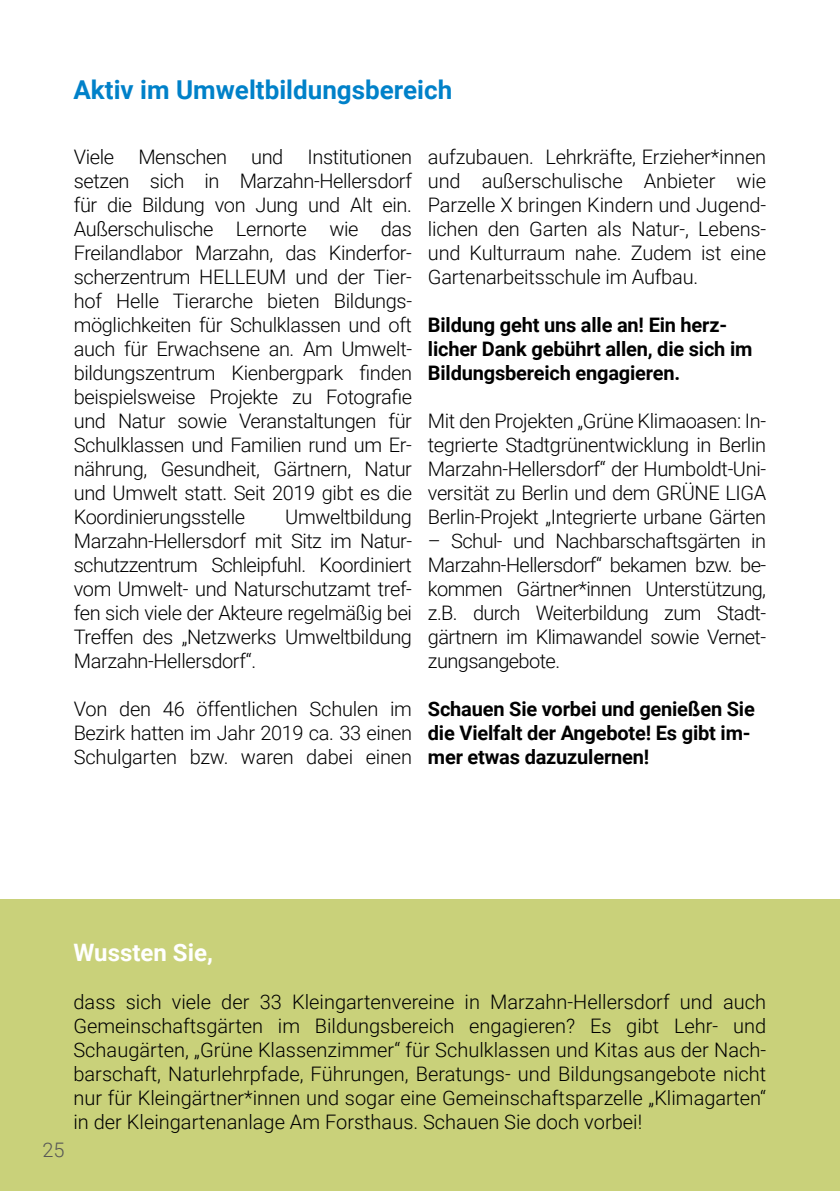
<style>
.page{position:relative;width:840px;height:1191px;background:#fff}
.page>*{position:absolute;margin:0;border:0;box-sizing:border-box;transform-origin:0 0}
.t1{font:700 26px "Roboto";color:#0081c9}
.t2{font:700 24px "Roboto";color:#fff}
.t3{font:300 20px/24px "Roboto";letter-spacing:-.02em;color:#000;text-align:justify}
.t4{font:700 20px/24px "Roboto";letter-spacing:-.01em;color:#000}
.t5{font:300 20px "Roboto";color:#575756}
</style>
<div class="page">
<div style="left:0;top:899px;width:839px;height:292px;background:#c9d17a"></div>
<h1 class="t1" style="left:73px;top:71px;width:380px">Aktiv im Umweltbildungsbereich</h1>
<p class="t3" style="left:74px;top:144px;width:339px">Viele Menschen und Institutionen setzen sich in Marzahn-Hellersdorf für die Bildung von Jung und Alt ein.<br>Außerschulische Lernorte wie das Freilandlabor Marzahn, das Kinderfor&shy;scherzentrum HELLEUM und der Tier&shy;hof Helle Tierarche bieten Bildungs&shy;möglichkeiten für Schulklassen und oft auch für Erwachsene an. Am Umwelt&shy;bildungszentrum Kienbergpark finden beispielsweise Projekte zu Fotografie und Natur sowie Veranstaltungen für Schulklassen und Familien rund um Er&shy;nährung, Gesundheit, Gärtnern, Natur und Umwelt statt. Seit 2019 gibt es die Koordinierungsstelle</p>
<p class="t3" style="left:74px;top:504px;width:339px;text-indent:211px">Umweltbildung Marzahn-Hellersdorf mit Sitz im Natur&shy;schutzzentrum Schleipfuhl. Koordiniert vom Umwelt- und Naturschutzamt tref&shy;fen sich viele der Akteure regelmäßig bei Treffen des „Netzwerks Umweltbildung Marzahn-Hellersdorf“.</p>
<p class="t3" style="left:74px;top:696px;width:339px">Von den 46 öffentlichen Schulen im Bezirk hatten im Jahr 2019 ca. 33 einen Schulgarten bzw. waren dabei einen</p>
<p class="t3" style="left:427px;top:144px;width:339px">aufzubauen. Lehrkräfte, Erzieher*innen und außerschulische Anbieter wie Parzelle X bringen Kindern und Jugend&shy;lichen den Garten als Natur-, Lebens&shy;und Kulturraum nahe. Zudem ist eine Gartenarbeitsschule im Aufbau.</p>
<p class="t4" style="left:427px;top:312px;width:326px">Bildung geht uns alle an! Ein herz&shy;licher Dank gebührt allen, die sich im<br>Bildungsbereich engagieren.</p>
<p class="t3" style="left:427px;top:408px;width:339px">Mit den Projekten „Grüne Klimaoasen: In&shy;tegrierte Stadtgrünentwicklung in Berlin Marzahn-Hellersdorf“ der Humboldt-Uni&shy;versität zu Berlin und dem GRÜNE LIGA Berlin-Projekt „Integrierte urbane Gärten</p>
<p class="t3" style="left:427px;top:528px;width:339px">– Schul- und Nachbarschaftsgärten in Marzahn-Hellersdorf“ bekamen bzw. be&shy;kommen Gärtner*innen Unterstützung, z.B. durch Weiterbildung zum Stadt&shy;gärtnern im Klimawandel sowie Vernet&shy;zungsangebote.</p>
<p class="t4" style="left:427px;top:696px;width:328px">Schauen Sie vorbei und genießen Sie die Vielfalt der Angebote! Es gibt im&shy;mer etwas dazuzulernen!</p>
<p class="t2" style="left:73px;top:935px;width:141px">Wussten Sie,</p>
<p class="t5" style="left:43px;top:1136px;width:24px">25</p>
<p class="t3" style="left:73px;top:988px;width:693px">dass sich viele der 33 Kleingartenvereine in Marzahn-Hellersdorf und auch Gemeinschaftsgärten im Bildungsbereich engagieren? Es gibt Lehr- und Schaugärten, „Grüne Klassenzimmer“ für Schulklassen und Kitas aus der Nach&shy;barschaft, Naturlehrpfade, Führungen, Beratungs- und Bildungsangebote nicht nur für Kleingärtner*innen und sogar eine Gemeinschaftsparzelle „Klimagarten“ in der Kleingartenanlage Am Forsthaus. Schauen Sie doch vorbei!</p>
</div>
